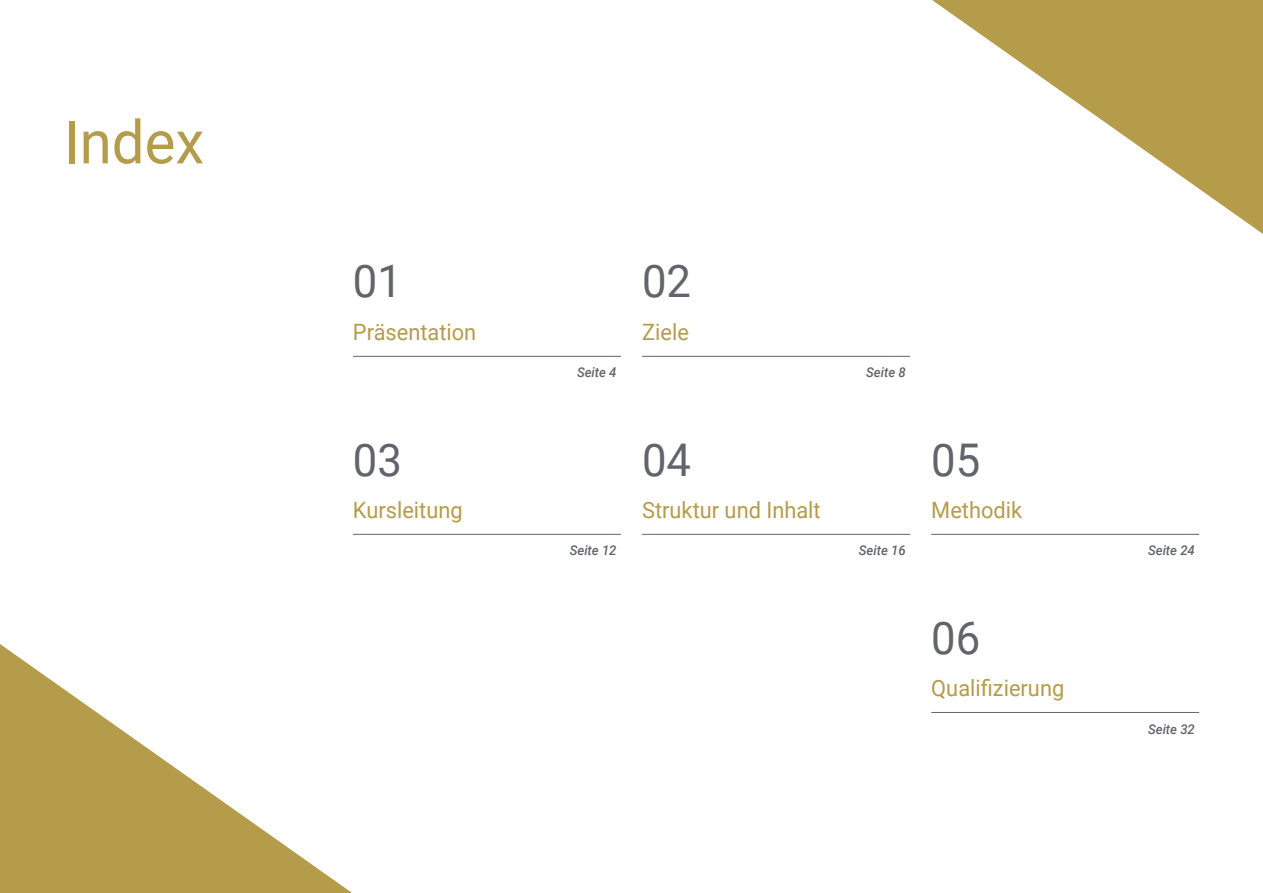
<style>
.page{position:relative;width:1263px;height:893px;background:#fff}
.page>*{position:absolute;margin:0;border:0;box-sizing:border-box;transform-origin:0 0}
.t1{font:60px "Roboto";color:#b49c4b}
.t2{font:45px "Roboto";color:#61646a}
.t3{font:22.5px "Roboto";color:#b49c4b}
.t4{font:italic 500 13.5px "Roboto";color:#61646a}
</style>
<div class="page">
<hr style="left:353px;top:356px;width:268px;height:1px;background:#61646a">
<hr style="left:642px;top:534px;width:268px;height:1px;background:#61646a">
<hr style="left:642px;top:356px;width:268px;height:1px;background:#61646a">
<hr style="left:353px;top:534px;width:268px;height:1px;background:#61646a">
<hr style="left:931px;top:534px;width:268px;height:1px;background:#61646a">
<hr style="left:931px;top:712px;width:268px;height:1px;background:#61646a">
<svg style="left:0;top:644px;width:352px;height:249px"></svg>
<svg style="left:932px;top:0;width:331px;height:234px"></svg>
<h1 class="t1" style="left:64px;top:100px;width:142px">Index</h1>
<h2 class="t2" style="left:353px;top:250px;width:51px">01</h2>
<h2 class="t2" style="left:642px;top:250px;width:51px">02</h2>
<p class="t3" style="left:353px;top:316px;width:125px">Präsentation</p>
<p class="t3" style="left:642px;top:316px;width:48px">Ziele</p>
<p class="t4" style="left:577px;top:363px;width:41px">Seite 4</p>
<p class="t4" style="left:866px;top:363px;width:41px">Seite 8</p>
<h2 class="t2" style="left:353px;top:429px;width:51px">03</h2>
<h2 class="t2" style="left:642px;top:428px;width:51px">04</h2>
<h2 class="t2" style="left:931px;top:428px;width:51px">05</h2>
<p class="t3" style="left:353px;top:494px;width:111px">Kursleitung</p>
<p class="t3" style="left:931px;top:494px;width:92px">Methodik</p>
<p class="t3" style="left:642px;top:494px;width:180px">Struktur und Inhalt</p>
<p class="t4" style="left:570px;top:541px;width:48px">Seite 12</p>
<p class="t4" style="left:1148px;top:541px;width:48px">Seite 24</p>
<p class="t4" style="left:859px;top:541px;width:48px">Seite 16</p>
<h2 class="t2" style="left:931px;top:606px;width:51px">06</h2>
<p class="t3" style="left:931px;top:672px;width:134px">Qualifizierung</p>
<p class="t4" style="left:1148px;top:719px;width:48px">Seite 32</p>
</div>
